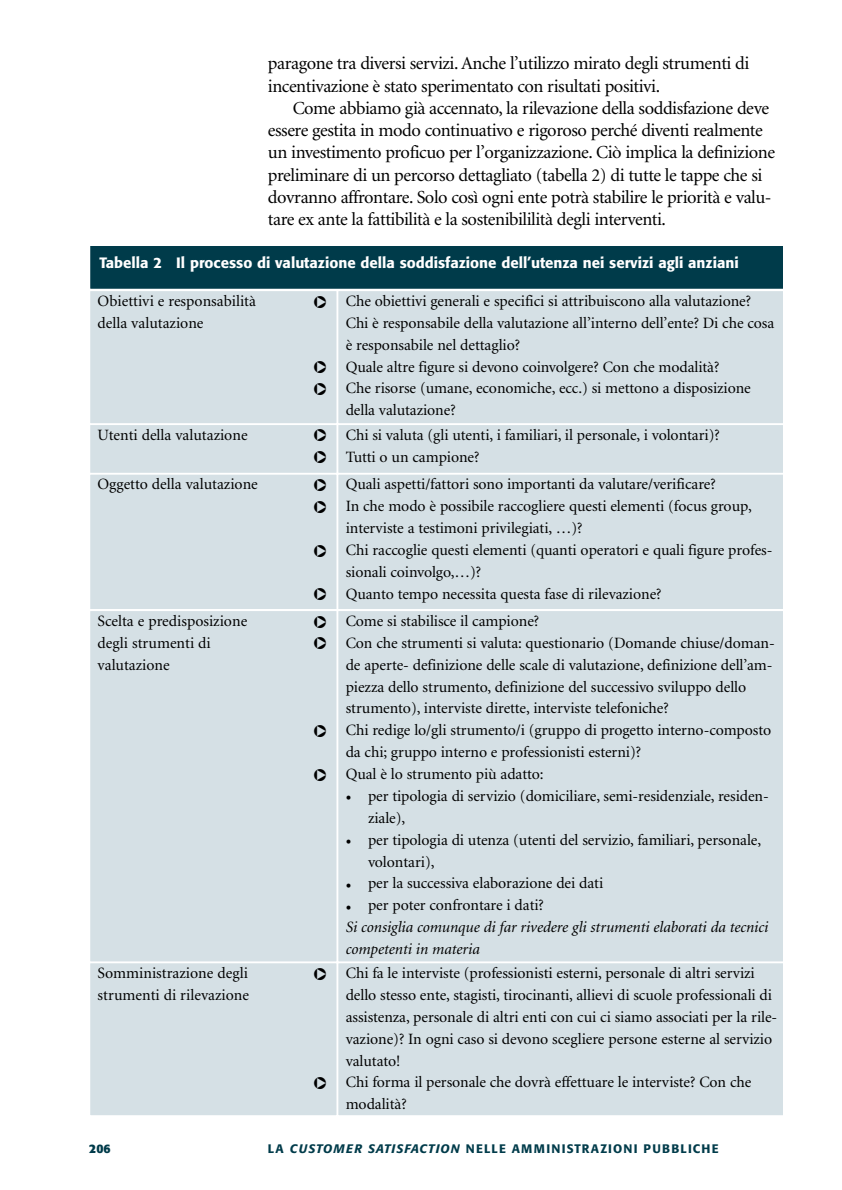
<style>
.page{position:relative;width:842px;height:1190px;background:#fff}
.page>*{position:absolute;margin:0;border:0;box-sizing:border-box;transform-origin:0 0}
.t1{font:18.38px/22.2px "Minion";letter-spacing:-.025em;color:#000}
.t2{font:15.75px/21.9px "Minion";letter-spacing:-.005em;color:#000}
.t3{font:italic 15.75px/21.9px "Minion";letter-spacing:-.005em;color:#000}
.t4{font:500 14.88px "Formata";color:#fff}
.t5{font:500 12.25px "Formata";letter-spacing:.11em;color:#003b4a}
.t6{font:700 12.25px "Formata";color:#003b4a}
.s1{font-size:19.25px}
.s2{font-style:normal;font-size:19.25px}
.s3{font-style:normal}
.s4{font-style:italic}
</style>
<div class="page">
<div style="left:90px;top:246px;width:693px;height:43px;background:#003b4a"></div>
<div style="left:89px;top:245px;width:695px;height:45px;border:1px solid #fff"></div>
<div style="left:338px;top:291px;width:445px;height:132px;background:#d5e0e5"></div>
<div style="left:338px;top:425px;width:445px;height:48px;background:#d5e0e5"></div>
<div style="left:338px;top:475px;width:445px;height:134px;background:#d5e0e5"></div>
<div style="left:337px;top:474px;width:447px;height:136px;border:1px solid #fff"></div>
<div style="left:338px;top:611px;width:445px;height:350px;background:#d5e0e5"></div>
<div style="left:337px;top:610px;width:447px;height:352px;border:1px solid #fff"></div>
<div style="left:338px;top:963px;width:445px;height:152px;background:#d5e0e5"></div>
<div style="left:337px;top:962px;width:447px;height:154px;border:1px solid #fff"></div>
<div style="left:90px;top:291px;width:246px;height:132px;background:#d5e0e5"></div>
<div style="left:90px;top:425px;width:246px;height:48px;background:#d5e0e5"></div>
<div style="left:90px;top:475px;width:246px;height:134px;background:#d5e0e5"></div>
<div style="left:89px;top:474px;width:248px;height:136px;border:1px solid #fff"></div>
<div style="left:90px;top:611px;width:246px;height:350px;background:#d5e0e5"></div>
<div style="left:89px;top:610px;width:248px;height:352px;border:1px solid #fff"></div>
<div style="left:90px;top:963px;width:246px;height:152px;background:#d5e0e5"></div>
<div style="left:89px;top:962px;width:248px;height:154px;border:1px solid #fff"></div>
<p class="t1" style="left:268px;top:54px;width:483px">paragone tra diversi servizi. Anche l’utilizzo mirato degli strumenti di incentivazione è stato sperimentato con risultati positivi.</p>
<p class="t1" style="left:268px;top:98px;width:509px;text-indent:25px">Come abbiamo già accennato, la rilevazione della soddisfazione deve essere gestita in modo continuativo e rigoroso perché diventi realmente un investimento proficuo per l’organizzazione. Ciò implica la definizione preliminare di un percorso dettagliato (tabella 2) di tutte le tappe che si dovranno affrontare. Solo così ogni ente potrà stabilire le priorità e valu&shy;tare ex ante la fattibilità e la sostenibililità degli interventi.</p>
<p class="t4" style="left:99px;top:256px;width:641px">Tabella 2 Il processo di valutazione della soddisfazione dell’utenza nei servizi agli anziani</p>
<p class="t2" style="left:346px;top:291px;width:430px">Che obiettivi generali e specifici si attribuiscono alla valutazione?<br>Chi è responsabile della valutazione all’interno dell’ente? Di che cosa è responsabile nel dettaglio?<br>Quale altre figure si devono coinvolgere? Con che modalità?<br>Che risorse (umane, economiche, ecc.) si mettono a disposizione della valutazione?</p>
<p class="t2" style="left:346px;top:425px;width:376px">Chi si valuta (gli utenti, i familiari, il personale, i volontari)?<br>Tutti o un campione?</p>
<p class="t2" style="left:346px;top:475px;width:428px">Quali aspetti/fattori sono importanti da valutare/verificare?<br>In che modo è possibile raccogliere questi elementi (focus group, interviste a testimoni privilegiati, …)?<br>Chi raccoglie questi elementi (quanti operatori e quali figure profes&shy;sionali coinvolgo,…)?<br>Quanto tempo necessita questa fase di rilevazione?</p>
<p class="t2" style="left:346px;top:611px;width:430px">Come si stabilisce il campione?<br>Con che strumenti si valuta: questionario (Domande chiuse/doman&shy;de aperte- definizione delle scale di valutazione, definizione dell’am&shy;piezza dello strumento, definizione del successivo sviluppo dello strumento), interviste dirette, interviste telefoniche?<br>Chi redige lo/gli strumento/i (gruppo di progetto interno-composto da chi; gruppo interno e professionisti esterni)?<br>Qual è lo strumento più adatto:</p>
<p class="t2" style="left:368px;top:786px;width:402px;text-indent:-22px"><span class="s1">•</span> per tipologia di servizio (domiciliare, semi-residenziale, residen&shy;ziale),</p>
<p class="t2" style="left:368px;top:830px;width:395px;text-indent:-22px"><span class="s1">•</span> per tipologia di utenza (utenti del servizio, familiari, personale, volontari),</p>
<p class="t2" style="left:346px;top:874px;width:259px"><span class="s1">•</span> per la successiva elaborazione dei dati</p>
<p class="t3" style="left:346px;top:896px;width:424px"><span class="s2">•</span> <span class="s3">per poter confrontare i dati?<br></span>Si consiglia comunque di far rivedere gli strumenti elaborati da tecnici competenti in materia</p>
<p class="t2" style="left:346px;top:963px;width:433px">Chi fa le interviste (professionisti esterni, personale di altri servizi dello stesso ente, stagisti, tirocinanti, allievi di scuole professionali di assistenza, personale di altri enti con cui ci siamo associati per la rile&shy;vazione)? In ogni caso si devono scegliere persone esterne al servizio valutato!<br>Chi forma il personale che dovrà effettuare le interviste? Con che modalità?</p>
<p class="t2" style="left:98px;top:291px;width:160px">Obiettivi e responsabilità</p>
<p class="t2" style="left:98px;top:313px;width:107px">della valutazione</p>
<p class="t2" style="left:98px;top:425px;width:151px">Utenti della valutazione</p>
<p class="t2" style="left:98px;top:475px;width:162px">Oggetto della valutazione</p>
<p class="t2" style="left:98px;top:611px;width:151px">Scelta e predisposizione</p>
<p class="t2" style="left:98px;top:633px;width:115px">degli strumenti di</p>
<p class="t2" style="left:98px;top:655px;width:74px">valutazione</p>
<p class="t2" style="left:98px;top:963px;width:152px">Somministrazione degli</p>
<p class="t2" style="left:98px;top:985px;width:153px">strumenti di rilevazione</p>
<p class="t6" style="left:89px;top:1143px;width:23px">206</p>
<p class="t5" style="left:268px;top:1143px;width:452px">LA <span class="s4">CUSTOMER SATISFACTION</span> NELLE AMMINISTRAZIONI PUBBLICHE</p>
</div>
